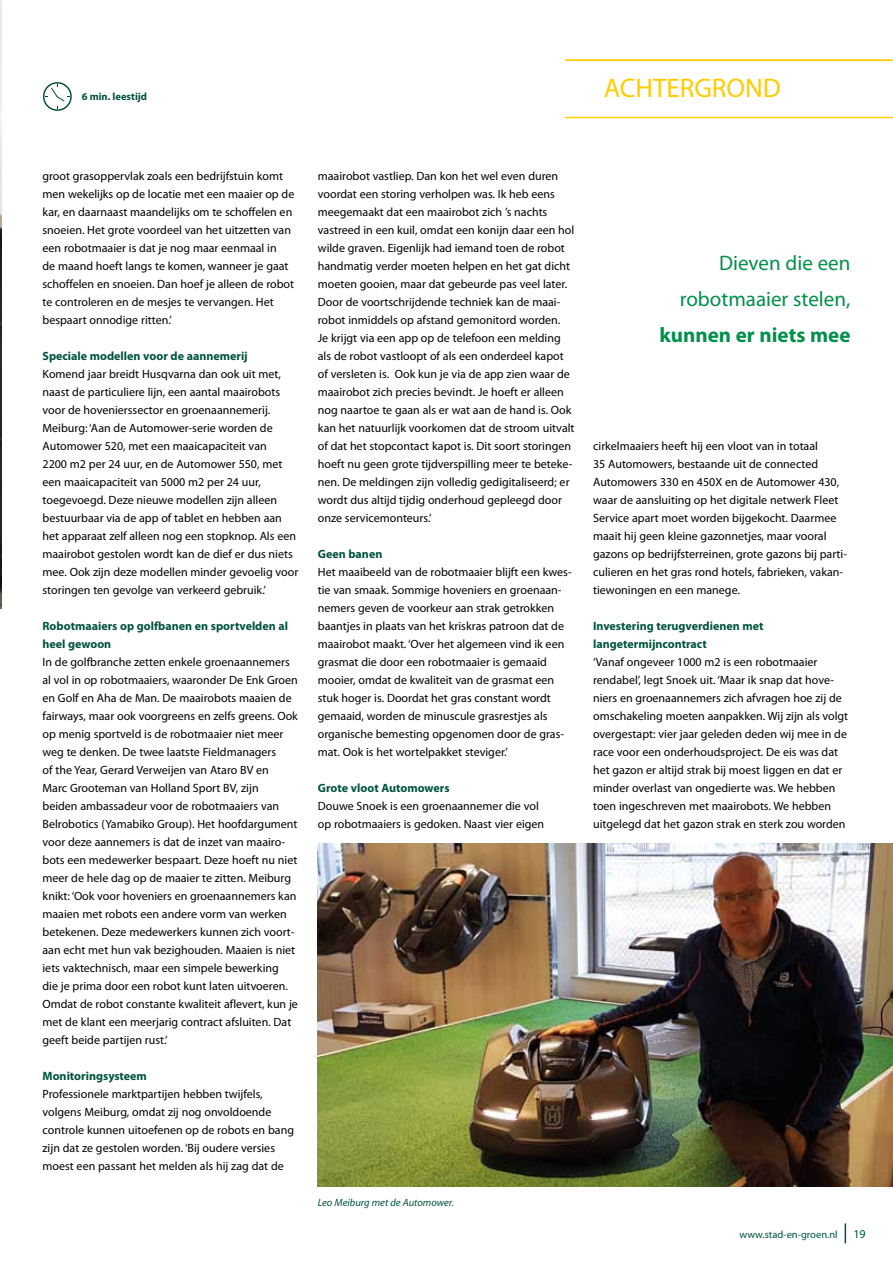
<style>
.page{position:relative;width:893px;height:1263px;background:#fff}
.page>*{position:absolute;margin:0;border:0;box-sizing:border-box;transform-origin:0 0}
.t1{font:27px "Myriad Pro";color:#fc0}
.t2{font:21px/36px "Myriad Pro";color:#00904a;text-align:right}
.t3{font:700 21px "Myriad Pro";color:#00904a}
.t4{font:12px/18px "Myriad Pro";color:#000}
.t5{font:700 12px/18px "Myriad Pro";color:#00533d}
.t6{font:12px "Myriad Pro";color:#00533d}
.t7{font:italic 10.5px "Myriad Pro";color:#00533d}
.t8{font:10.5px "Myriad Pro";color:#00533d}
.t9{font:700 10.5px "Myriad Pro";color:#00533d}
</style>
<div class="page">
<svg style="left:845px;top:1223px;width:1px;height:20px"></svg>
<hr style="left:565px;top:117px;width:328px;height:1px;background:#fc0">
<hr style="left:565px;top:60px;width:328px;height:1px;background:#fc0">
<svg style="left:43px;top:82px;width:29px;height:29px"></svg>
<img style="left:0;top:0;width:1px;height:609px">
<img style="left:318px;top:844px;width:575px;height:342px">
<p class="t9" style="left:82px;top:90px;width:67px">6 min. leestijd</p>
<h1 class="t1" style="left:604px;top:71px;width:179px">ACHTERGROND</h1>
<p class="t4" style="left:43px;top:167px;width:253px">groot grasoppervlak zoals een bedrijfstuin komt men wekelijks op de locatie met een maaier op de kar, en daarnaast maandelijks om te schoffelen en snoeien. Het grote voordeel van het uitzetten van een robotmaaier is dat je nog maar eenmaal in<br>de maand hoeft langs te komen, wanneer je gaat schoffelen en snoeien. Dan hoef je alleen de robot te controleren en de mesjes te vervangen. Het bespaart onnodige ritten.’</p>
<p class="t5" style="left:43px;top:347px;width:207px">Speciale modellen voor de aannemerij</p>
<p class="t4" style="left:43px;top:365px;width:257px">Komend jaar breidt Husqvarna dan ook uit met, naast de particuliere lijn, een aantal maairobots voor de hovenierssector en groenaannemerij.<br>Meiburg: ‘Aan de Automower-serie worden de Automower 520, met een maaicapaciteit van<br>2200 m2 per 24 uur, en de Automower 550, met een maaicapaciteit van 5000 m2 per 24 uur, toegevoegd. Deze nieuwe modellen zijn alleen bestuurbaar via de app of tablet en hebben aan het apparaat zelf alleen nog een stopknop. Als een maairobot gestolen wordt kan de dief er dus niets mee. Ook zijn deze modellen minder gevoelig voor storingen ten gevolge van verkeerd gebruik.’</p>
<p class="t5" style="left:43px;top:617px;width:247px">Robotmaaiers op golfbanen en sportvelden al heel gewoon</p>
<p class="t4" style="left:43px;top:653px;width:257px">In de golfbranche zetten enkele groenaannemers al vol in op robotmaaiers, waaronder De Enk Groen en Golf en Aha de Man. De maairobots maaien de fairways, maar ook voorgreens en zelfs greens. Ook op menig sportveld is de robotmaaier niet meer weg te denken. De twee laatste Fieldmanagers<br>of the Year, Gerard Verweijen van Ataro BV en<br>Marc Grooteman van Holland Sport BV, zijn<br>beiden ambassadeur voor de robotmaaiers van Belrobotics (Yamabiko Group). Het hoofdargument voor deze aannemers is dat de inzet van maairo&shy;bots een medewerker bespaart. Deze hoeft nu niet meer de hele dag op de maaier te zitten. Meiburg knikt: ‘Ook voor hoveniers en groenaannemers kan maaien met robots een andere vorm van werken betekenen. Deze medewerkers kunnen zich voort&shy;aan echt met hun vak bezighouden. Maaien is niet iets vaktechnisch, maar een simpele bewerking<br>die je prima door een robot kunt laten uitvoeren.<br>Omdat de robot constante kwaliteit aflevert, kun je met de klant een meerjarig contract afsluiten. Dat geeft beide partijen rust.’</p>
<p class="t5" style="left:43px;top:1067px;width:106px">Monitoringsysteem</p>
<p class="t4" style="left:43px;top:1085px;width:253px">Professionele marktpartijen hebben twijfels, volgens Meiburg, omdat zij nog onvoldoende controle kunnen uitoefenen op de robots en bang zijn dat ze gestolen worden. ‘Bij oudere versies moest een passant het melden als hij zag dat de</p>
<p class="t4" style="left:318px;top:167px;width:258px">maairobot vastliep. Dan kon het wel even duren voordat een storing verholpen was. Ik heb eens meegemaakt dat een maairobot zich ’s nachts vastreed in een kuil, omdat een konijn daar een hol wilde graven. Eigenlijk had iemand toen de robot handmatig verder moeten helpen en het gat dicht moeten gooien, maar dat gebeurde pas veel later.<br>Door de voortschrijdende techniek kan de maai&shy;robot inmiddels op afstand gemonitord worden.<br>Je krijgt via een app op de telefoon een melding als de robot vastloopt of als een onderdeel kapot of versleten is. Ook kun je via de app zien waar de maairobot zich precies bevindt. Je hoeft er alleen nog naartoe te gaan als er wat aan de hand is. Ook kan het natuurlijk voorkomen dat de stroom uitvalt of dat het stopcontact kapot is. Dit soort storingen hoeft nu geen grote tijdverspilling meer te beteke&shy;nen. De meldingen zijn volledig gedigitaliseerd; er wordt dus altijd tijdig onderhoud gepleegd door onze servicemonteurs.’</p>
<p class="t5" style="left:318px;top:545px;width:66px">Geen banen</p>
<p class="t4" style="left:318px;top:563px;width:255px">Het maaibeeld van de robotmaaier blijft een kwes&shy;tie van smaak. Sommige hoveniers en groenaan&shy;nemers geven de voorkeur aan strak getrokken baantjes in plaats van het kriskras patroon dat de maairobot maakt. ‘Over het algemeen vind ik een grasmat die door een robotmaaier is gemaaid mooier, omdat de kwaliteit van de grasmat een stuk hoger is. Doordat het gras constant wordt gemaaid, worden de minuscule grasrestjes als organische bemesting opgenomen door de gras&shy;mat. Ook is het wortelpakket steviger.’</p>
<p class="t5" style="left:318px;top:779px;width:133px">Grote vloot Automowers</p>
<p class="t4" style="left:318px;top:797px;width:228px">Douwe Snoek is een groenaannemer die vol op robotmaaiers is gedoken. Naast vier eigen</p>
<h2 class="t2" style="left:680px;top:245px;width:172px">Dieven die een robotmaaier stelen,</h2>
<h2 class="t3" style="left:659px;top:321px;width:192px">kunnen er niets mee</h2>
<p class="t4" style="left:593px;top:437px;width:255px">cirkelmaaiers heeft hij een vloot van in totaal<br>35 Automowers, bestaande uit de connected Automowers 330 en 450X en de Automower 430, waar de aansluiting op het digitale netwerk Fleet Service apart moet worden bijgekocht. Daarmee maait hij geen kleine gazonnetjes, maar vooral gazons op bedrijfsterreinen, grote gazons bij parti&shy;culieren en het gras rond hotels, fabrieken, vakan&shy;tiewoningen en een manege.</p>
<p class="t5" style="left:593px;top:617px;width:172px">Investering terugverdienen met langetermijncontract</p>
<p class="t4" style="left:593px;top:653px;width:257px">‘Vanaf ongeveer 1000 m2 is een robotmaaier rendabel’, legt Snoek uit. ‘Maar ik snap dat hove&shy;niers en groenaannemers zich afvragen hoe zij de omschakeling moeten aanpakken. Wij zijn als volgt overgestapt: vier jaar geleden deden wij mee in de race voor een onderhoudsproject. De eis was dat het gazon er altijd strak bij moest liggen en dat er minder overlast van ongedierte was. We hebben toen ingeschreven met maairobots. We hebben uitgelegd dat het gazon strak en sterk zou worden</p>
<p class="t7" style="left:318px;top:1196px;width:138px">Leo Meiburg met de Automower.</p>
<p class="t8" style="left:739px;top:1228px;width:100px">www.stad-en-groen.nl</p>
<p class="t6" style="left:853px;top:1226px;width:14px">19</p>
</div>
